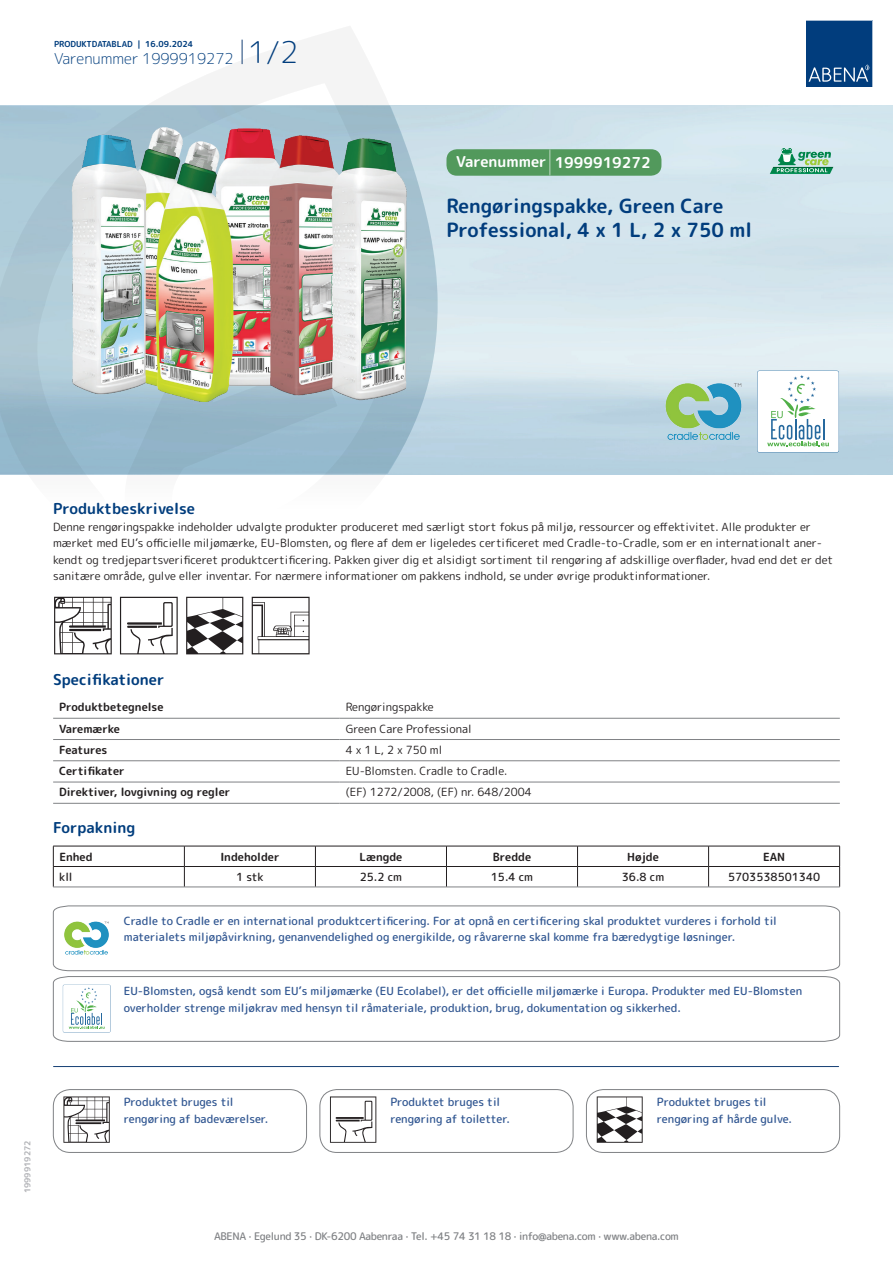
<style>
.page{position:relative;width:893px;height:1263px;background:#fff}
.page>*{position:absolute;margin:0;border:0;box-sizing:border-box;transform-origin:0 0}
.t1{font:700 19.5px/24px "Rounded Mplus 1 c";color:#013d7d}
.t2{font:700 15px "Rounded Mplus 1 c";color:#013d7d}
.t3{font:300 15px "Rounded Mplus 1 c";color:#013d7d}
.t4{font:700 15px "Rounded Mplus 1 c";color:#fff}
.t5{font:11.25px/16.5px "Rounded Mplus 1 c";color:#231f20}
.t6{font:500 11.25px/16.5px "Rounded Mplus 1 c";color:#305691}
.t7{font:700 11.25px "Rounded Mplus 1 c";color:#231f20}
.t8{font:500 11.25px "Rounded Mplus 1 c";color:#231f20}
.t9{font:500 10.5px "Rounded Mplus 1 c";letter-spacing:-.03em;color:#808285}
.t10{font:700 8.25px "Rounded Mplus 1 c";color:#013d7d}
.t11{font:700 8.25px "Rounded Mplus 1 c";color:#b2b3b7}
.s1{font-size:30px}
.s2{font-size:25.5px}
</style>
<div class="page">
<svg style="left:0;top:26px;width:439px;height:586px"></svg>
<svg style="left:0;top:106px;width:438px;height:368px;background:#a1c0d0"></svg>
<svg style="left:242px;top:40px;width:1px;height:24px"></svg>
<svg style="left:806px;top:20px;width:67px;height:67px;background:#144b86"></svg>
<img style="left:68px;top:127px;width:342px;height:275px">
<svg style="left:54px;top:597px;width:58px;height:57px"></svg>
<svg style="left:120px;top:597px;width:58px;height:57px"></svg>
<svg style="left:186px;top:597px;width:57px;height:57px"></svg>
<svg style="left:252px;top:597px;width:58px;height:57px"></svg>
<hr style="left:53px;top:718px;width:287px;height:1px;background:#808285">
<hr style="left:340px;top:718px;width:500px;height:1px;background:#808285">
<hr style="left:53px;top:739px;width:287px;height:1px;background:#808285">
<hr style="left:340px;top:739px;width:500px;height:1px;background:#808285">
<hr style="left:53px;top:760px;width:287px;height:1px;background:#808285">
<hr style="left:340px;top:760px;width:500px;height:1px;background:#808285">
<hr style="left:53px;top:782px;width:287px;height:1px;background:#808285">
<hr style="left:340px;top:782px;width:500px;height:1px;background:#808285">
<hr style="left:53px;top:803px;width:287px;height:1px;background:#808285">
<hr style="left:340px;top:803px;width:500px;height:1px;background:#808285">
<hr style="left:53px;top:846px;width:131px;height:1px;background:#231f20">
<hr style="left:184px;top:846px;width:131px;height:1px;background:#231f20">
<hr style="left:315px;top:846px;width:131px;height:1px;background:#231f20">
<hr style="left:446px;top:846px;width:131px;height:1px;background:#231f20">
<hr style="left:577px;top:846px;width:132px;height:1px;background:#231f20">
<hr style="left:709px;top:846px;width:131px;height:1px;background:#231f20">
<hr style="left:53px;top:866px;width:131px;height:1px;background:#231f20">
<svg style="left:53px;top:846px;width:1px;height:41px"></svg>
<hr style="left:184px;top:866px;width:131px;height:1px;background:#231f20">
<svg style="left:184px;top:846px;width:1px;height:41px"></svg>
<hr style="left:315px;top:866px;width:131px;height:1px;background:#231f20">
<svg style="left:315px;top:846px;width:1px;height:41px"></svg>
<hr style="left:446px;top:866px;width:131px;height:1px;background:#231f20">
<svg style="left:446px;top:846px;width:1px;height:41px"></svg>
<hr style="left:577px;top:866px;width:132px;height:1px;background:#231f20">
<svg style="left:577px;top:846px;width:1px;height:41px"></svg>
<hr style="left:709px;top:866px;width:131px;height:1px;background:#231f20">
<svg style="left:708px;top:846px;width:1px;height:41px"></svg>
<svg style="left:839px;top:846px;width:1px;height:41px"></svg>
<hr style="left:53px;top:887px;width:131px;height:1px;background:#808285">
<hr style="left:184px;top:887px;width:131px;height:1px;background:#808285">
<hr style="left:315px;top:887px;width:131px;height:1px;background:#808285">
<hr style="left:446px;top:887px;width:131px;height:1px;background:#808285">
<hr style="left:577px;top:887px;width:132px;height:1px;background:#808285">
<hr style="left:709px;top:887px;width:131px;height:1px;background:#808285">
<svg style="left:53px;top:905px;width:787px;height:66px"></svg>
<svg style="left:53px;top:976px;width:787px;height:66px"></svg>
<hr style="left:54px;top:1066px;width:785px;height:1px;background:#153f74">
<svg style="left:63px;top:1096px;width:47px;height:47px"></svg>
<div style="left:53px;top:1089px;width:254px;height:63px;border:1px solid #808285;border-radius:17px"></div>
<svg style="left:330px;top:1096px;width:46px;height:47px"></svg>
<div style="left:320px;top:1089px;width:253px;height:63px;border:1px solid #808285;border-radius:17px"></div>
<svg style="left:597px;top:1096px;width:46px;height:47px"></svg>
<div style="left:586px;top:1089px;width:254px;height:63px;border:1px solid #808285;border-radius:17px"></div>
<img style="left:663px;top:380px;width:82px;height:63px">
<svg style="left:757px;top:371px;width:82px;height:81px"></svg>
<div style="left:446px;top:149px;width:215px;height:27px;background:#52995c;border-radius:10px"></div>
<svg style="left:770px;top:148px;width:63px;height:26px;background:#82c0a5"></svg>
<p class="t10" style="left:54px;top:38px;width:141px">PRODUKTDATABLAD | 16.09.2024</p>
<h2 class="t3" style="left:54px;top:48px;width:246px">Varenummer 1999919272 <span class="s1">1/2</span></h2>
<h2 class="t4" style="left:456px;top:152px;width:196px">Varenummer <span class="s2">|</span> 1999919272</h2>
<h1 class="t1" style="left:446px;top:194px;width:307px">Rengøringspakke, Green Care<br>Professional, 4 x 1 L, 2 x 750 ml</h1>
<h2 class="t2" style="left:53px;top:498px;width:143px">Produktbeskrivelse</h2>
<p class="t5" style="left:53px;top:518px;width:781px">Denne rengøringspakke indeholder udvalgte produkter produceret med særligt stort fokus på miljø, ressourcer og effektivitet. Alle produkter er mærket med EU’s officielle miljømærke, EU-Blomsten, og flere af dem er ligeledes certificeret med Cradle-to-Cradle, som er en internationalt aner&shy;kendt og tredjepartsverificeret produktcertificering. Pakken giver dig et alsidigt sortiment til rengøring af adskillige overflader, hvad end det er det sanitære område, gulve eller inventar. For nærmere informationer om pakkens indhold, se under øvrige produktinformationer.</p>
<h2 class="t2" style="left:53px;top:668px;width:113px">Specifikationer</h2>
<p class="t7" style="left:59px;top:699px;width:106px">Produktbetegnelse</p>
<p class="t5" style="left:346px;top:699px;width:90px">Rengøringspakke</p>
<p class="t7" style="left:59px;top:721px;width:62px">Varemærke</p>
<p class="t5" style="left:346px;top:720px;width:127px">Green Care Professional</p>
<p class="t7" style="left:59px;top:742px;width:50px">Features</p>
<p class="t5" style="left:346px;top:741px;width:98px">4 x 1 L, 2 x 750 ml</p>
<p class="t7" style="left:59px;top:763px;width:67px">Certifikater</p>
<p class="t5" style="left:346px;top:763px;width:163px">EU-Blomsten. Cradle to Cradle.</p>
<p class="t7" style="left:59px;top:784px;width:173px">Direktiver, lovgivning og regler</p>
<p class="t5" style="left:346px;top:784px;width:188px">(EF) 1272/2008, (EF) nr. 648/2004</p>
<h2 class="t2" style="left:53px;top:817px;width:84px">Forpakning</h2>
<p class="t7" style="left:59px;top:848px;width:35px">Enhed</p>
<p class="t7" style="left:220px;top:848px;width:61px">Indeholder</p>
<p class="t7" style="left:359px;top:848px;width:44px">Længde</p>
<p class="t7" style="left:493px;top:848px;width:40px">Bredde</p>
<p class="t7" style="left:627px;top:848px;width:33px">Højde</p>
<p class="t7" style="left:763px;top:848px;width:24px">EAN</p>
<p class="t8" style="left:59px;top:869px;width:15px">kll</p>
<p class="t8" style="left:236px;top:869px;width:29px">1 stk</p>
<p class="t8" style="left:360px;top:869px;width:44px">25.2 cm</p>
<p class="t8" style="left:491px;top:869px;width:44px">15.4 cm</p>
<p class="t8" style="left:622px;top:869px;width:44px">36.8 cm</p>
<p class="t8" style="left:728px;top:869px;width:94px">5703538501340</p>
<p class="t6" style="left:124px;top:912px;width:654px">Cradle to Cradle er en international produktcertificering. For at opnå en certificering skal produktet vurderes i forhold til materialets miljøpåvirkning, genanvendelighed og energikilde, og råvarerne skal komme fra bæredygtige løsninger.</p>
<p class="t6" style="left:124px;top:983px;width:680px">EU-Blomsten, også kendt som EU’s miljømærke (EU Ecolabel), er det officielle miljømærke i Europa. Produkter med EU-Blomsten overholder strenge miljøkrav med hensyn til råmateriale, produktion, brug, dokumentation og sikkerhed.</p>
<p class="t11" style="left:22px;top:1193px;width:54px;rotate:-90deg">1999919272</p>
<p class="t6" style="left:124px;top:1094px;width:146px">Produktet bruges til rengøring af badeværelser.</p>
<p class="t6" style="left:390px;top:1094px;width:121px">Produktet bruges til rengøring af toiletter.</p>
<p class="t6" style="left:657px;top:1094px;width:137px">Produktet bruges til rengøring af hårde gulve.</p>
<p class="t9" style="left:214px;top:1229px;width:466px">ABENA · Egelund 35 · DK-6200 Aabenraa · Tel. +45 74 31 18 18 · info@abena.com · www.abena.com</p>
</div>
